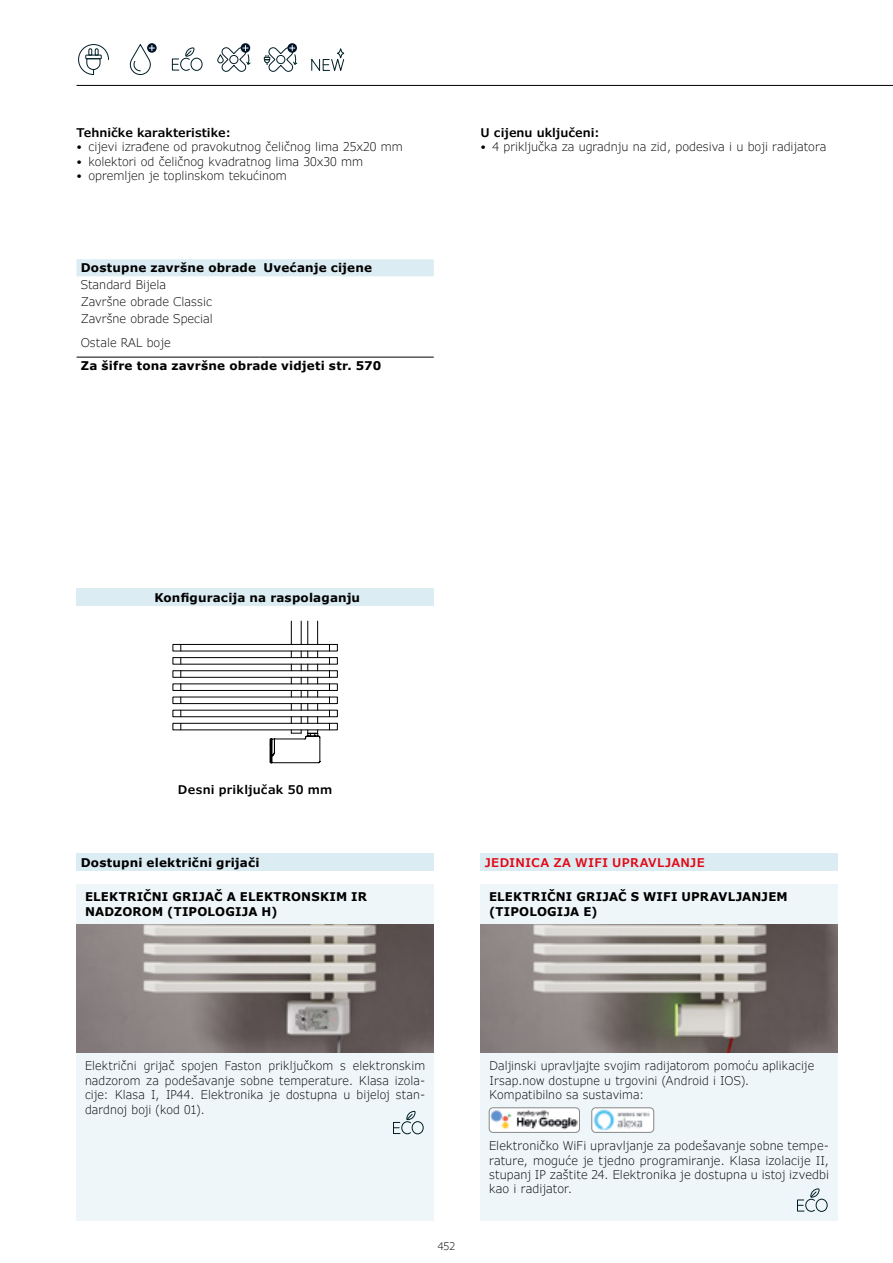
<style>
.page{position:relative;width:893px;height:1263px;background:#fff}
.page>*{position:absolute;margin:0;border:0;box-sizing:border-box;transform-origin:0 0}
.t1{font:300 12px/14.4px "Verdana Pro";color:#000}
.t2{font:700 12px/14.4px "Verdana Pro";letter-spacing:.015em;color:#000}
.t3{font:600 12px "Verdana Pro";color:#000}
.t4{font:600 12px "Verdana Pro";letter-spacing:.02em;color:#e30613}
.t5{font:300 10.5px "Verdana Pro";color:#000}
</style>
<div class="page">
<hr style="left:77px;top:85px;width:816px;height:1px;background:#000">
<svg style="left:78px;top:44px;width:31px;height:31px"></svg>
<svg style="left:147px;top:43px;width:10px;height:10px"></svg>
<svg style="left:129px;top:43px;width:25px;height:32px"></svg>
<div style="left:185px;top:48px;width:9px;height:9px;border:1px solid #001e25"></div>
<div style="left:191px;top:58px;width:11px;height:13px;border:1px solid #001e25;border-radius:50%"></div>
<svg style="left:172px;top:50px;width:20px;height:21px"></svg>
<svg style="left:217px;top:45px;width:34px;height:27px"></svg>
<svg style="left:287px;top:43px;width:10px;height:10px"></svg>
<svg style="left:264px;top:45px;width:34px;height:27px"></svg>
<div style="left:480px;top:883px;width:358px;height:337px;background:#eef6f9"></div>
<img style="left:592px;top:1108px;width:62px;height:24px">
<div style="left:592px;top:1107px;width:62px;height:25px;border:1px solid #878787;border-radius:4px"></div>
<div style="left:77px;top:883px;width:357px;height:337px;background:#eef6f9"></div>
<div style="left:406px;top:1111px;width:9px;height:9px;border:1px solid #001e25"></div>
<div style="left:412px;top:1121px;width:12px;height:13px;border:1px solid #001e25;border-radius:50%"></div>
<svg style="left:393px;top:1113px;width:20px;height:21px"></svg>
<div style="left:810px;top:1188px;width:9px;height:9px;border:1px solid #001e25"></div>
<div style="left:816px;top:1199px;width:11px;height:13px;border:1px solid #001e25;border-radius:50%"></div>
<svg style="left:797px;top:1191px;width:20px;height:21px"></svg>
<img style="left:489px;top:1109px;width:90px;height:23px">
<div style="left:489px;top:1107px;width:91px;height:25px;border:1px solid #878787;border-radius:4px"></div>
<div style="left:77px;top:854px;width:357px;height:17px;background:#dcecf3"></div>
<div style="left:480px;top:854px;width:358px;height:17px;background:#dcecf3"></div>
<svg style="left:311px;top:48px;width:33px;height:23px"></svg>
<div style="left:77px;top:589px;width:357px;height:17px;background:#dcecf3"></div>
<div style="left:173px;top:723px;width:165px;height:7px;border:1px solid #000"></div>
<div style="left:173px;top:697px;width:165px;height:7px;border:1px solid #000"></div>
<div style="left:173px;top:684px;width:165px;height:7px;border:1px solid #000"></div>
<div style="left:173px;top:657px;width:165px;height:7px;border:1px solid #000"></div>
<div style="left:173px;top:644px;width:165px;height:7px;border:1px solid #000"></div>
<svg style="left:317px;top:621px;width:1px;height:23px"></svg>
<svg style="left:291px;top:621px;width:1px;height:23px"></svg>
<svg style="left:301px;top:621px;width:7px;height:23px"></svg>
<svg style="left:301px;top:651px;width:7px;height:7px"></svg>
<svg style="left:301px;top:664px;width:7px;height:7px"></svg>
<svg style="left:301px;top:677px;width:7px;height:7px"></svg>
<svg style="left:301px;top:690px;width:7px;height:7px"></svg>
<svg style="left:301px;top:704px;width:7px;height:6px"></svg>
<svg style="left:301px;top:717px;width:7px;height:6px"></svg>
<svg style="left:270px;top:730px;width:50px;height:33px"></svg>
<img style="left:77px;top:924px;width:357px;height:129px">
<img style="left:480px;top:924px;width:358px;height:129px">
<div style="left:77px;top:259px;width:357px;height:17px;background:#dcecf3"></div>
<hr style="left:77px;top:357px;width:182px;height:1px;background:#000">
<hr style="left:259px;top:357px;width:175px;height:1px;background:#000">
<p class="t3" style="left:77px;top:125px;width:156px">Tehničke karakteristike:</p>
<p class="t1" style="left:77px;top:140px;width:328px">• cijevi izrađene od pravokutnog čeličnog lima 25x20 mm</p>
<p class="t1" style="left:77px;top:154px;width:288px">• kolektori od čeličnog kvadratnog lima 30x30 mm</p>
<p class="t1" style="left:77px;top:169px;width:212px">• opremljen je toplinskom tekućinom</p>
<p class="t2" style="left:81px;top:261px;width:293px">Dostupne završne obrade Uvećanje cijene</p>
<p class="t1" style="left:81px;top:277px;width:134px;line-height:17px">Standard Bijela<br>Završne obrade Classic<br>Završne obrade Special</p>
<p class="t1" style="left:81px;top:335px;width:91px">Ostale RAL boje</p>
<p class="t2" style="left:81px;top:359px;width:302px">Za šifre tona završne obrade vidjeti str. 570</p>
<p class="t3" style="left:480px;top:125px;width:121px">U cijenu uključeni:</p>
<p class="t1" style="left:480px;top:140px;width:347px">• 4 priključka za ugradnju na zid, podesiva i u boji radijatora</p>
<p class="t2" style="left:154px;top:591px;width:207px">Konfiguracija na raspolaganju</p>
<p class="t3" style="left:178px;top:782px;width:156px">Desni priključak 50 mm</p>
<p class="t2" style="left:81px;top:855px;width:180px">Dostupni električni grijači</p>
<p class="t4" style="left:485px;top:855px;width:222px">JEDINICA ZA WIFI UPRAVLJANJE</p>
<p class="t2" style="left:85px;top:890px;width:283px">ELEKTRIČNI GRIJAČ A ELEKTRONSKIM IR<br>NADZOROM (TIPOLOGIJA H)</p>
<p class="t2" style="left:489px;top:890px;width:300px">ELEKTRIČNI GRIJAČ S WIFI UPRAVLJANJEM (TIPOLOGIJA E)</p>
<p class="t1" style="left:85px;top:1059px;width:342px;text-align:justify">Električni grijač spojen Faston priključkom s elektronskim nadzorom za podešavanje sobne temperature. Klasa izola&shy;cije: Klasa I, IP44. Elektronika je dostupna u bijeloj stan&shy;dardnoj boji (kod 01).</p>
<p class="t5" style="left:438px;top:1239px;width:19px">452</p>
<p class="t1" style="left:489px;top:1059px;width:326px">Daljinski upravljajte svojim radijatorom pomoću aplikacije<br>Irsap.now dostupne u trgovini (Android i IOS).<br>Kompatibilno sa sustavima:</p>
<p class="t1" style="left:489px;top:1139px;width:342px;text-align:justify">Elektroničko WiFi upravljanje za podešavanje sobne tempe&shy;rature, moguće je tjedno programiranje. Klasa izolacije II, stupanj IP zaštite 24. Elektronika je dostupna u istoj izvedbi kao i radijator.</p>
</div>
